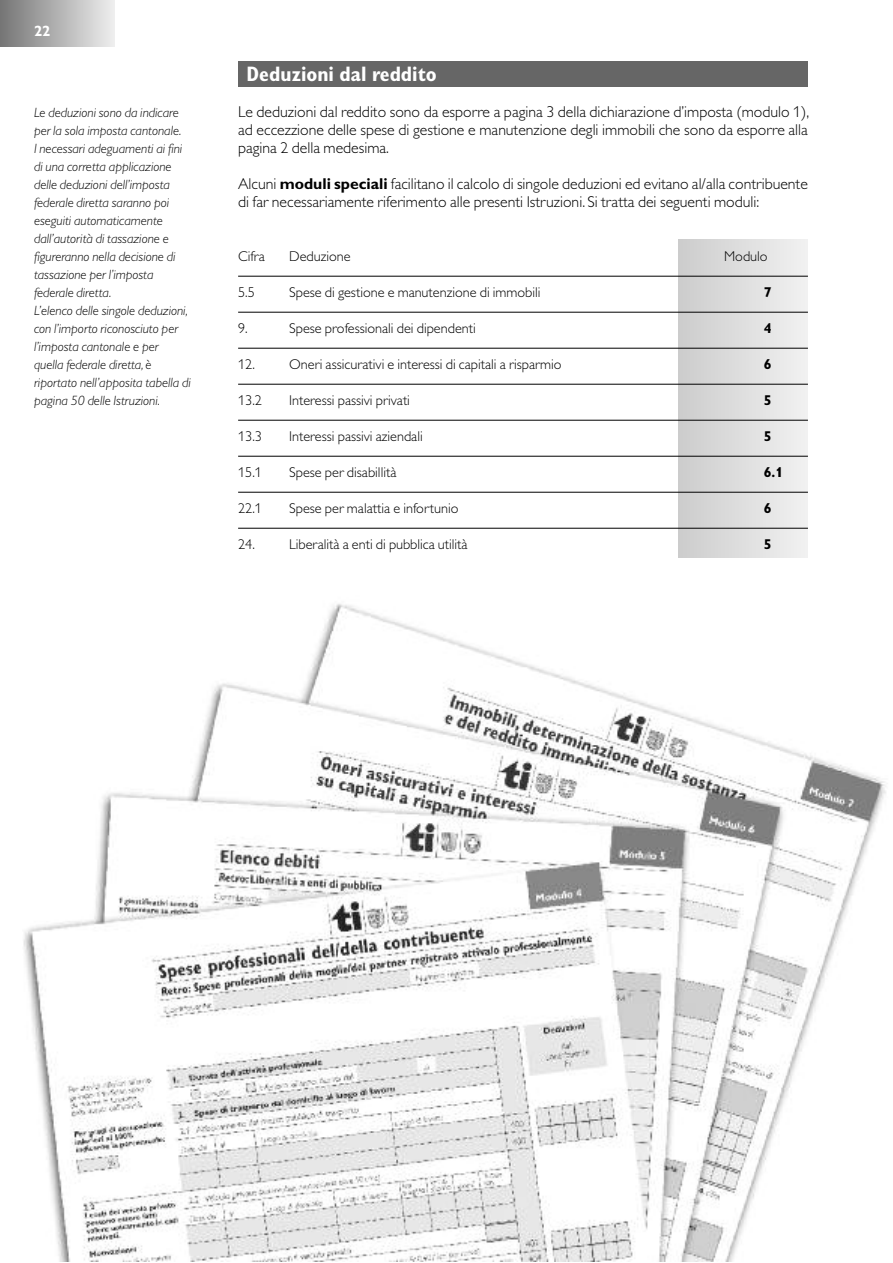
<style>
.page{position:relative;width:893px;height:1263px;background:#fff}
.page>*{position:absolute;margin:0;border:0;box-sizing:border-box;transform-origin:0 0}
.t1{font:700 condensed 21px "Gill Sans";color:#fff}
.t2{font:300 15.75px/18px "Gill Alt One";color:#000;text-align:justify}
.t3{font:700 15px "Gill Alt One";color:#fff}
.t4{font:300 14.25px "Gill Alt One";color:#000}
.t5{font:700 14.25px "Gill Alt One";color:#000}
.t6{font:italic 300 13.5px/18px "Gill Alt One";color:#000}
.s1{font-weight:700}
</style>
<div class="page">
<div style="left:0;top:0;width:115px;height:47px;background:linear-gradient(to right,#757575,#efefef)"></div>
<div style="left:679px;top:240px;width:129px;height:317px;background:linear-gradient(to right,#ccc,#f1f1f1)"></div>
<div style="left:238px;top:62px;width:570px;height:25px;background:#666"></div>
<hr style="left:238px;top:276px;width:570px;height:1px;background:#000">
<hr style="left:238px;top:312px;width:570px;height:1px;background:#000">
<hr style="left:238px;top:348px;width:570px;height:1px;background:#000">
<hr style="left:238px;top:384px;width:570px;height:1px;background:#000">
<hr style="left:238px;top:420px;width:570px;height:1px;background:#000">
<hr style="left:238px;top:456px;width:570px;height:1px;background:#000">
<hr style="left:238px;top:492px;width:570px;height:1px;background:#000">
<hr style="left:238px;top:528px;width:570px;height:1px;background:#000">
<img style="left:23px;top:604px;width:863px;height:657px">
<p class="t3" style="left:34px;top:25px;width:18px">22</p>
<p class="t6" style="left:34px;top:104px;width:158px">Le deduzioni sono da indicare per la sola imposta cantonale.<br>I necessari adeguamenti ai fini di una corretta applicazione delle deduzioni dell’imposta federale diretta saranno poi eseguiti automaticamente dall’autorità di tassazione e figureranno nella decisione di tassazione per l’imposta federale diretta.<br>L’elenco delle singole deduzioni, con l’importo riconosciuto per l’imposta cantonale e per quella federale diretta, è riportato nell’apposita tabella di pagina 50 delle Istruzioni.</p>
<h1 class="t1" style="left:247px;top:66px;width:192px">Deduzioni dal reddito</h1>
<p class="t2" style="left:238px;top:102px;width:573px">Le deduzioni dal reddito sono da esporre a pagina 3 della dichiarazione d’imposta (modulo 1), ad eccezzione delle spese di gestione e manutenzione degli immobili che sono da esporre alla pagina 2 della medesima.</p>
<p class="t2" style="left:238px;top:174px;width:571px">Alcuni <span class="s1">moduli speciali</span> facilitano il calcolo di singole deduzioni ed evitano al/alla contribuente di far necessariamente riferimento alle presenti Istruzioni. Si tratta dei seguenti moduli:</p>
<p class="t4" style="left:238px;top:248px;width:28px">Cifra</p>
<p class="t4" style="left:289px;top:248px;width:63px">Deduzione</p>
<p class="t4" style="left:724px;top:248px;width:45px">Modulo</p>
<p class="t4" style="left:238px;top:284px;width:18px">5.5</p>
<p class="t4" style="left:289px;top:284px;width:253px">Spese di gestione e manutenzione di immobili</p>
<p class="t5" style="left:764px;top:287px;width:9px">7</p>
<p class="t4" style="left:238px;top:320px;width:11px">9.</p>
<p class="t4" style="left:289px;top:320px;width:188px">Spese professionali dei dipendenti</p>
<p class="t5" style="left:764px;top:323px;width:9px">4</p>
<p class="t4" style="left:238px;top:356px;width:18px">12.</p>
<p class="t4" style="left:289px;top:356px;width:274px">Oneri assicurativi e interessi di capitali a risparmio</p>
<p class="t5" style="left:764px;top:359px;width:9px">6</p>
<p class="t4" style="left:238px;top:392px;width:25px">13.2</p>
<p class="t4" style="left:289px;top:392px;width:122px">Interessi passivi privati</p>
<p class="t5" style="left:764px;top:395px;width:9px">5</p>
<p class="t4" style="left:238px;top:428px;width:25px">13.3</p>
<p class="t4" style="left:289px;top:428px;width:135px">Interessi passivi aziendali</p>
<p class="t5" style="left:764px;top:431px;width:9px">5</p>
<p class="t4" style="left:238px;top:464px;width:25px">15.1</p>
<p class="t4" style="left:289px;top:464px;width:109px">Spese per disabillità</p>
<p class="t5" style="left:764px;top:467px;width:21px">6.1</p>
<p class="t4" style="left:238px;top:500px;width:25px">22.1</p>
<p class="t4" style="left:289px;top:500px;width:171px">Spese per malattia e infortunio</p>
<p class="t5" style="left:764px;top:503px;width:9px">6</p>
<p class="t4" style="left:238px;top:536px;width:18px">24.</p>
<p class="t4" style="left:289px;top:536px;width:180px">Liberalità a enti di pubblica utilità</p>
<p class="t5" style="left:764px;top:539px;width:9px">5</p>
</div>
